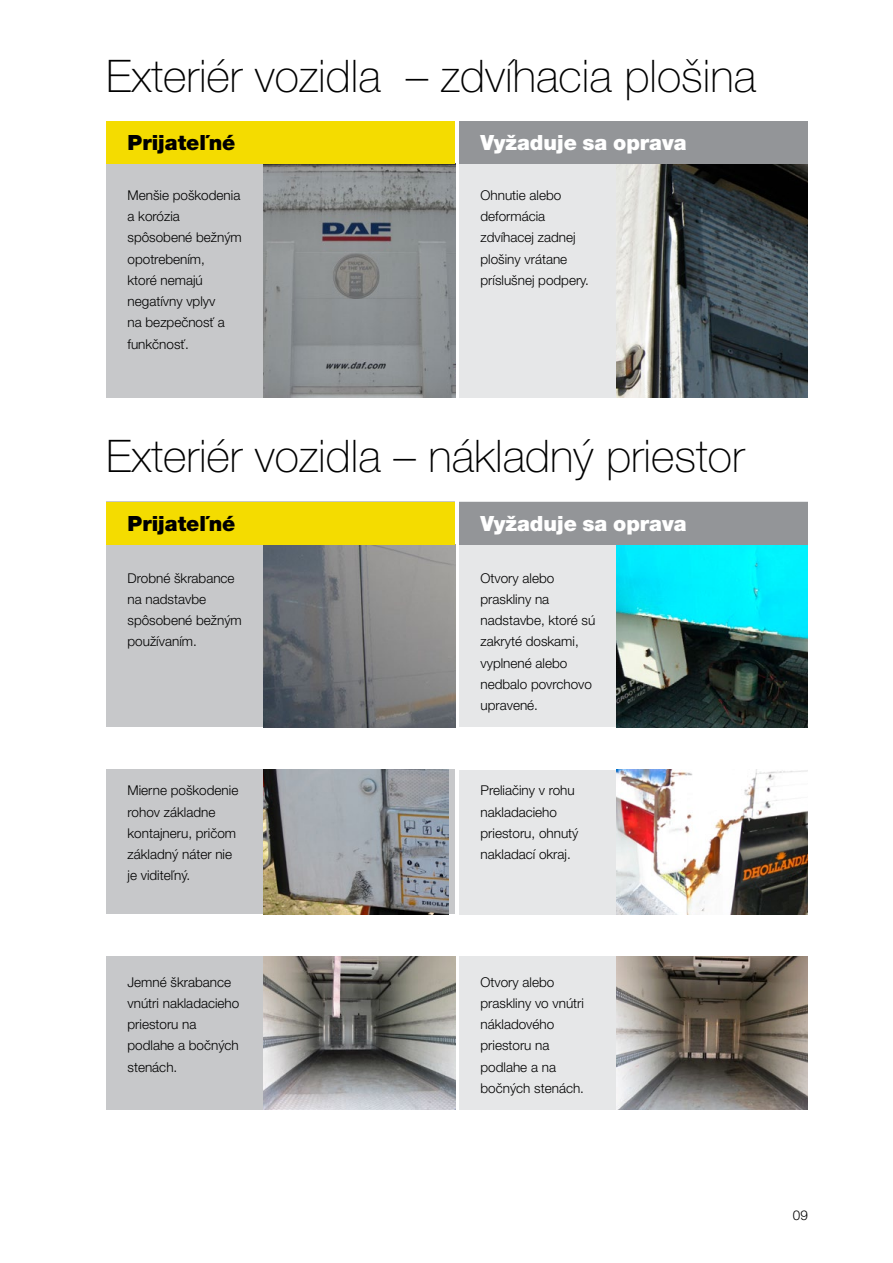
<style>
.page{position:relative;width:893px;height:1263px;background:#fff}
.page>*{position:absolute;margin:0;border:0;box-sizing:border-box;transform-origin:0 0}
.t1{font:100 45px "Helvetica Neue LT Pro";color:#000}
.t2{font:900 21px "Helvetica Neue LT Pro";color:#fff}
.t3{font:900 21px "Helvetica Neue LT Pro";color:#000}
.t4{font:300 13.5px/21.3px "Helvetica Neue LT Pro";color:#000}
</style>
<div class="page">
<div style="left:106px;top:121px;width:349px;height:277px;background:#c7c8ca"></div>
<div style="left:459px;top:121px;width:349px;height:277px;background:#e6e7e8"></div>
<img style="left:264px;top:164px;width:191px;height:234px">
<img style="left:617px;top:164px;width:191px;height:234px">
<div style="left:106px;top:502px;width:349px;height:225px;background:#c7c8ca"></div>
<div style="left:459px;top:502px;width:349px;height:225px;background:#e6e7e8"></div>
<div style="left:106px;top:770px;width:349px;height:144px;background:#c7c8ca"></div>
<div style="left:459px;top:770px;width:349px;height:144px;background:#e6e7e8"></div>
<img style="left:264px;top:770px;width:184px;height:144px">
<img style="left:617px;top:770px;width:191px;height:144px">
<img style="left:264px;top:544px;width:191px;height:183px">
<img style="left:617px;top:544px;width:191px;height:183px">
<div style="left:106px;top:957px;width:349px;height:153px;background:#c7c8ca"></div>
<div style="left:459px;top:957px;width:349px;height:153px;background:#e6e7e8"></div>
<img style="left:264px;top:957px;width:191px;height:153px">
<img style="left:617px;top:957px;width:191px;height:153px">
<div style="left:106px;top:121px;width:349px;height:43px;background:#f4dc00"></div>
<div style="left:459px;top:121px;width:349px;height:43px;background:#939598"></div>
<div style="left:106px;top:502px;width:349px;height:42px;background:#f4dc00"></div>
<div style="left:459px;top:502px;width:349px;height:42px;background:#939598"></div>
<h1 class="t1" style="left:106px;top:50px;width:651px">Exteriér vozidla – zdvíhacia plošina</h1>
<h2 class="t3" style="left:128px;top:130px;width:109px">Prijateľné</h2>
<h2 class="t2" style="left:480px;top:130px;width:208px">Vyžaduje sa oprava</h2>
<p class="t4" style="left:128px;top:184px;width:116px">Menšie poškodenia a korózia spôsobené bežným opotrebením,<br>ktoré nemajú negatívny vplyv<br>na bezpečnosť a funkčnosť.</p>
<p class="t4" style="left:480px;top:184px;width:110px">Ohnutie alebo deformácia zdvíhacej zadnej plošiny vrátane príslušnej podpery.</p>
<h1 class="t1" style="left:106px;top:431px;width:640px">Exteriér vozidla – nákladný priestor</h1>
<h2 class="t3" style="left:128px;top:510px;width:109px">Prijateľné</h2>
<h2 class="t2" style="left:480px;top:510px;width:208px">Vyžaduje sa oprava</h2>
<p class="t4" style="left:128px;top:567px;width:116px">Drobné škrabance na nadstavbe spôsobené bežným používaním.</p>
<p class="t4" style="left:480px;top:567px;width:116px">Otvory alebo praskliny na nadstavbe, ktoré sú zakryté doskami, vyplnené alebo nedbalo povrchovo upravené.</p>
<p class="t4" style="left:128px;top:779px;width:112px">Mierne poškodenie rohov základne kontajneru, pričom základný náter nie je viditeľný.</p>
<p class="t4" style="left:480px;top:779px;width:100px">Preliačiny v rohu nakladacieho priestoru, ohnutý nakladací okraj.</p>
<p class="t4" style="left:128px;top:971px;width:113px">Jemné škrabance vnútri nakladacieho priestoru na podlahe a bočných stenách.</p>
<p class="t4" style="left:480px;top:971px;width:105px">Otvory alebo praskliny vo vnútri nákladového priestoru na podlahe a na bočných stenách.</p>
<p class="t4" style="left:793px;top:1205px;width:17px">09</p>
</div>
